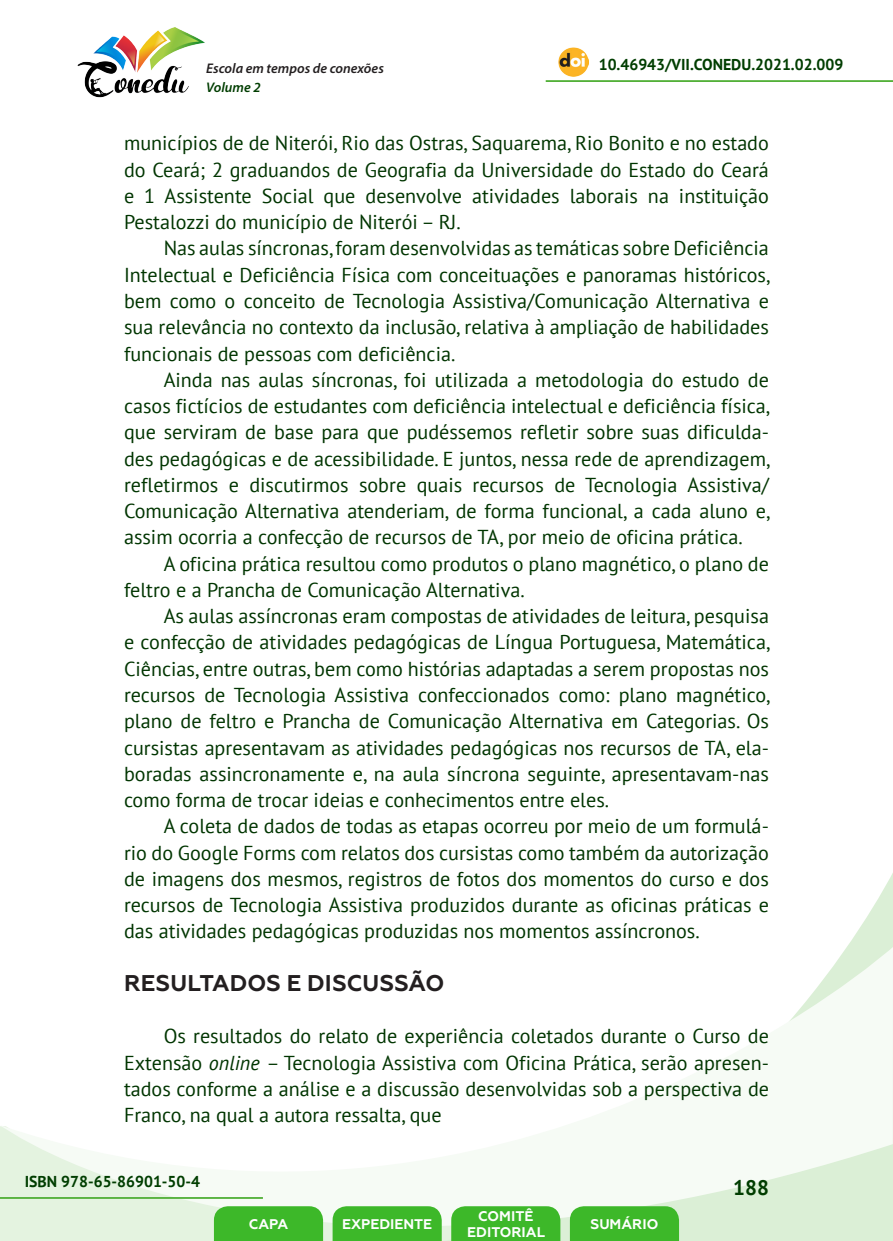
<style>
.page{position:relative;width:893px;height:1241px;background:#fff}
.page>*{position:absolute;margin:0;border:0;box-sizing:border-box;transform-origin:0 0}
._9_SUBTÍTULO_1{font:700 22.75px "Geometria";letter-spacing:.005em;color:#231f20}
.t1{font:700 21px "PT Sans";color:#003d00}
._8_CORPO{font:20.12px/26.2px "PT Sans";color:#003500;text-align:justify}
.t2{font:700 15.75px "PT Sans";color:#003d00}
.t3{font:700 14px/16.8px "Geometria";color:#fff;text-align:center}
.t4{font:italic 600 14px "Myriad Pro";color:#231f20}
.t5{font:italic 600 14px "Myriad Pro";color:#003d00}
.s1{font-style:italic}
</style>
<div class="page">
<svg style="left:848px;top:873px;width:45px;height:73px"></svg>
<svg style="left:0;top:946px;width:893px;height:294px"></svg>
<hr style="left:0;top:1196px;width:263px;height:2px;background:#4cad31">
<hr style="left:546px;top:80px;width:347px;height:2px;background:#4cad31">
<img style="left:559px;top:47px;width:30px;height:30px">
<img style="left:77px;top:27px;width:128px;height:71px">
<svg style="left:214px;top:1205px;width:109px;height:35px;background:#47bb34"></svg>
<svg style="left:333px;top:1205px;width:109px;height:35px;background:#47bb34"></svg>
<svg style="left:451px;top:1205px;width:109px;height:35px;background:#47bb34"></svg>
<svg style="left:570px;top:1205px;width:109px;height:35px;background:#46bb33"></svg>
<p class="t4" style="left:206px;top:59px;width:179px">Escola em tempos de conexões</p>
<p class="t2" style="left:599px;top:54px;width:246px">10.46943/VII.CONEDU.2021.02.009</p>
<p class="t5" style="left:206px;top:78px;width:56px">Volume 2</p>
<p class="_8_CORPO" style="left:124px;top:130px;width:646px">municípios de de Niterói, Rio das Ostras, Saquarema, Rio Bonito e no estado do Ceará; 2 graduandos de Geografia da Universidade do Estado do Ceará e 1 Assistente Social que desenvolve atividades laborais na instituição Pestalozzi do município de Niterói – RJ.</p>
<p class="_8_CORPO" style="left:124px;top:235px;width:648px;text-indent:40px">Nas aulas síncronas, foram desenvolvidas as temáticas sobre Deficiência Intelectual e Deficiência Física com conceituações e panoramas históricos, bem como o conceito de Tecnologia Assistiva/Comunicação Alternativa e sua relevância no contexto da inclusão, relativa à ampliação de habilidades funcionais de pessoas com deficiência.</p>
<p class="_8_CORPO" style="left:124px;top:366px;width:648px;text-indent:40px">Ainda nas aulas síncronas, foi utilizada a metodologia do estudo de casos fictícios de estudantes com deficiência intelectual e deficiência física, que serviram de base para que pudéssemos refletir sobre suas dificulda&shy;des pedagógicas e de acessibilidade. E juntos, nessa rede de aprendizagem, refletirmos e discutirmos sobre quais recursos de Tecnologia Assistiva/ Comunicação Alternativa atenderiam, de forma funcional, a cada aluno e, assim ocorria a confecção de recursos de TA, por meio de oficina prática.</p>
<p class="_8_CORPO" style="left:124px;top:550px;width:646px;text-indent:40px">A oficina prática resultou como produtos o plano magnético, o plano de feltro e a Prancha de Comunicação Alternativa.</p>
<p class="_8_CORPO" style="left:124px;top:602px;width:648px;text-indent:40px">As aulas assíncronas eram compostas de atividades de leitura, pesquisa e confecção de atividades pedagógicas de Língua Portuguesa, Matemática, Ciências, entre outras, bem como histórias adaptadas a serem propostas nos recursos de Tecnologia Assistiva confeccionados como: plano magnético, plano de feltro e Prancha de Comunicação Alternativa em Categorias. Os cursistas apresentavam as atividades pedagógicas nos recursos de TA, ela&shy;boradas assincronamente e, na aula síncrona seguinte, apresentavam-nas como forma de trocar ideias e conhecimentos entre eles.</p>
<p class="_8_CORPO" style="left:124px;top:812px;width:646px;text-indent:40px">A coleta de dados de todas as etapas ocorreu por meio de um formulá&shy;rio do Google Forms com relatos dos cursistas como também da autorização de imagens dos mesmos, registros de fotos dos momentos do curso e dos recursos de Tecnologia Assistiva produzidos durante as oficinas práticas e das atividades pedagógicas produzidas nos momentos assíncronos.</p>
<p class="_9_SUBTÍTULO_1" style="left:124px;top:969px;width:322px">RESULTADOS E DISCUSSÃO</p>
<p class="_8_CORPO" style="left:124px;top:1022px;width:646px;text-indent:40px">Os resultados do relato de experiência coletados durante o Curso de Extensão <span class="s1">online</span> – Tecnologia Assistiva com Oficina Prática, serão apresen&shy;tados conforme a análise e a discussão desenvolvidas sob a perspectiva de Franco, na qual a autora ressalta, que</p>
<p class="t2" style="left:25px;top:1170px;width:177px">ISBN 978-65-86901-50-4</p>
<p class="t3" style="left:249px;top:1215px;width:41px">CAPA</p>
<p class="t3" style="left:342px;top:1215px;width:92px">EXPEDIENTE</p>
<p class="t3" style="left:467px;top:1207px;width:79px">COMITÊ<br>EDITORIAL</p>
<p class="t3" style="left:590px;top:1215px;width:69px">SUMÁRIO</p>
<p class="t1" style="left:733px;top:1173px;width:37px">188</p>
</div>
